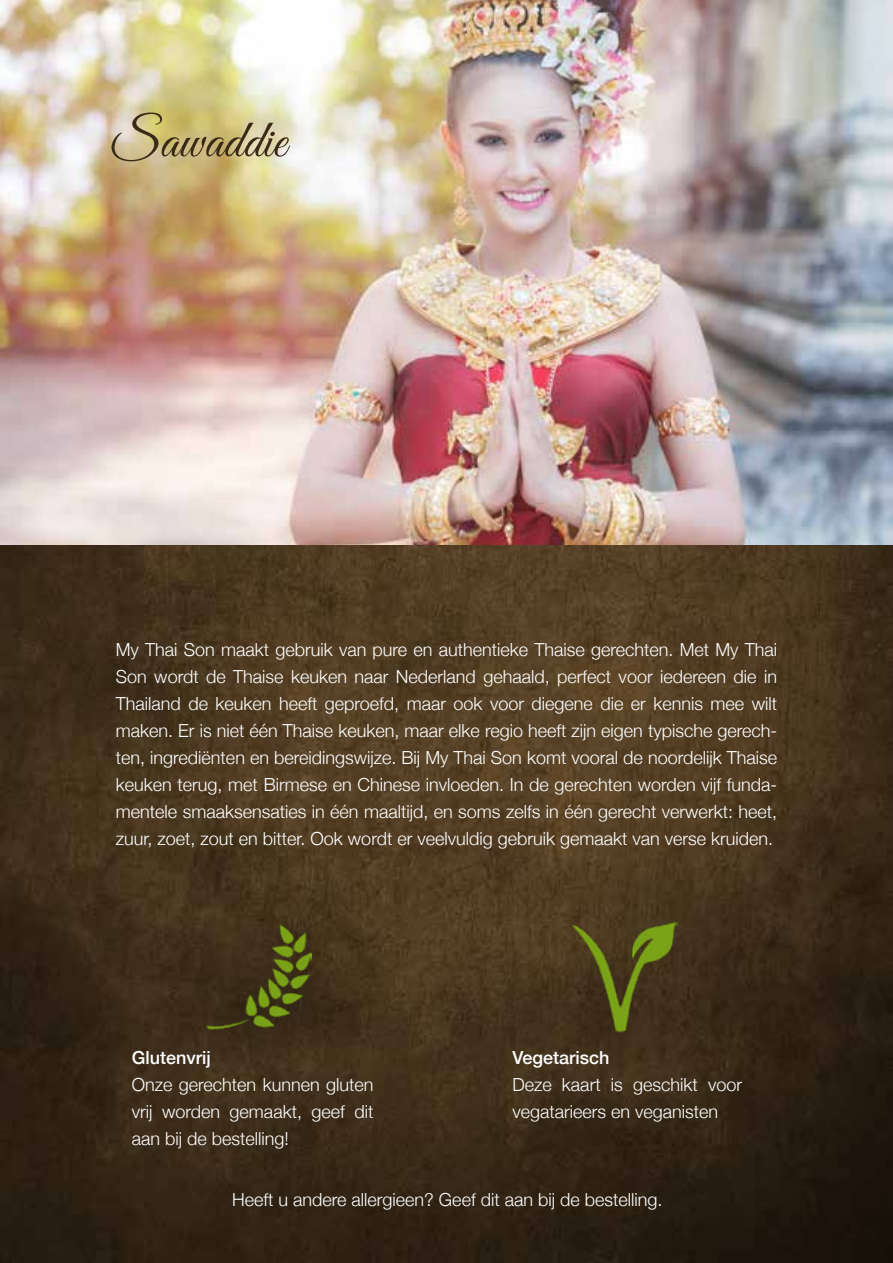
<style>
.page{position:relative;width:893px;height:1263px;background:#fff}
.page>*{position:absolute;margin:0;border:0;box-sizing:border-box;transform-origin:0 0}
.t1{font:54px "Great Vibes";color:#3a2b16}
.t2{font:300 18px/27px "Helvetica Neue";color:#fff;text-align:justify}
.t3{font:500 18px "Helvetica Neue";color:#fff}
</style>
<div class="page">
<img style="left:0;top:0;width:893px;height:1263px">
<img style="left:0;top:1px;width:893px;height:543px">
<img style="left:206px;top:921px;width:106px;height:111px">
<img style="left:572px;top:921px;width:106px;height:111px">
<h1 class="t1" style="left:112px;top:111px;width:176px">Sawaddie</h1>
<p class="t2" style="left:116px;top:634px;width:663px">My Thai Son maakt gebruik van pure en authentieke Thaise gerechten. Met My Thai Son wordt de Thaise keuken naar Nederland gehaald, perfect voor iedereen die in Thailand de keuken heeft geproefd, maar ook voor diegene die er kennis mee wilt maken. Er is niet één Thaise keuken, maar elke regio heeft zijn eigen typische gerech&shy;ten, ingrediënten en bereidingswijze. Bij My Thai Son komt vooral de noordelijk Thaise keuken terug, met Birmese en Chinese invloeden. In de gerechten worden vijf funda&shy;mentele smaaksensaties in één maaltijd, en soms zelfs in één gerecht verwerkt: heet, zuur, zoet, zout en bitter. Ook wordt er veelvuldig gebruik gemaakt van verse kruiden.</p>
<p class="t3" style="left:132px;top:1043px;width:81px">Glutenvrij</p>
<p class="t2" style="left:132px;top:1070px;width:243px">Onze gerechten kunnen gluten vrij worden gemaakt, geef dit aan bij de bestelling!</p>
<p class="t3" style="left:512px;top:1043px;width:99px">Vegetarisch</p>
<p class="t2" style="left:512px;top:1070px;width:231px">Deze kaart is geschikt voor vegatarieers en veganisten</p>
<p class="t2" style="left:232px;top:1184px;width:432px">Heeft u andere allergieen? Geef dit aan bij de bestelling.</p>
</div>
